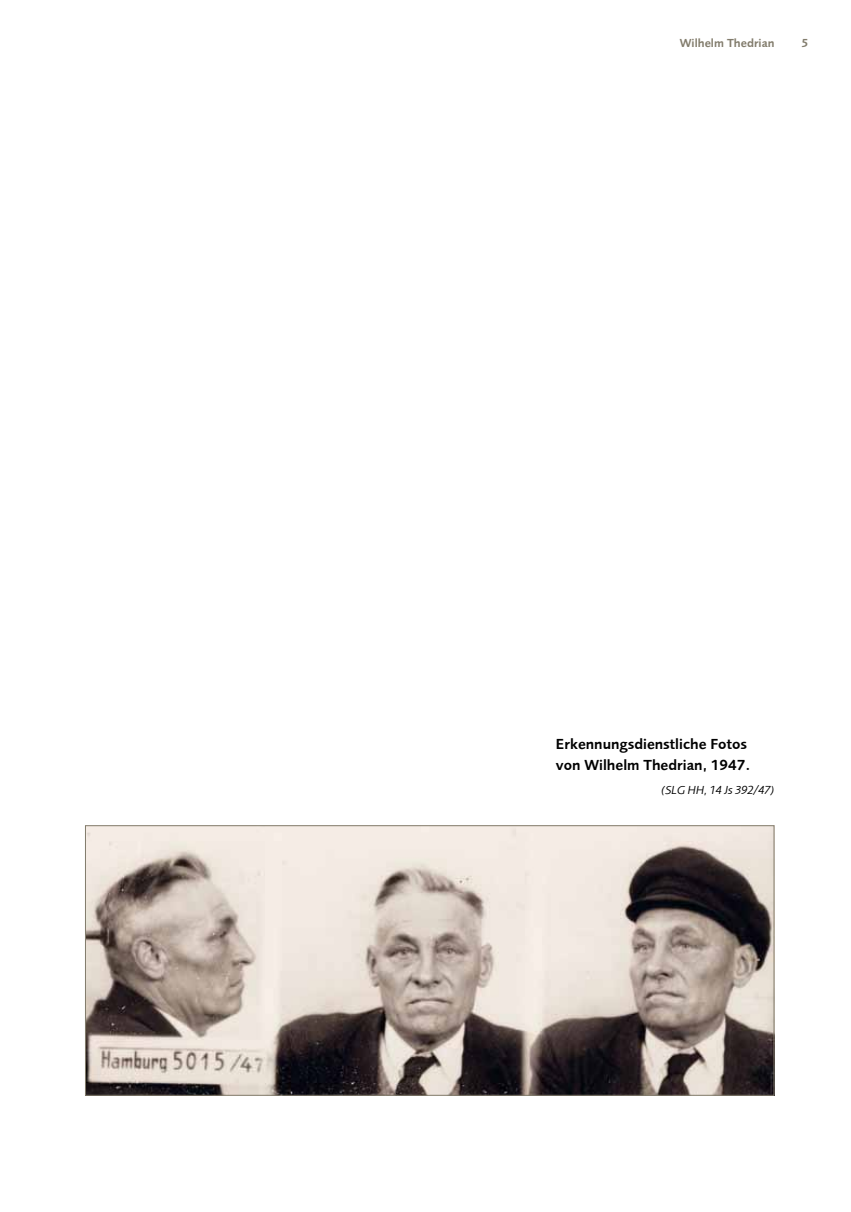
<style>
.page{position:relative;width:851px;height:1212px;background:#fff}
.page>*{position:absolute;margin:0;border:0;box-sizing:border-box;transform-origin:0 0}
.t1{font:15px/21px "Foundry Sans Demi";color:#000}
.t2{font:italic 12px "Foundry Sans";color:#000}
.t3{font:12px "Foundry Sans Demi";color:#827c6c}
</style>
<div class="page">
<img style="left:87px;top:827px;width:685px;height:267px">
<div style="left:85px;top:825px;width:689px;height:271px;border:1px solid #827c6c"></div>
<p class="t3" style="left:679px;top:36px;width:96px">Wilhelm Thedrian</p>
<p class="t3" style="left:801px;top:36px;width:8px">5</p>
<p class="t1" style="left:556px;top:734px;width:196px">Erkennungsdienstliche Fotos von Wilhelm Thedrian, 1947.</p>
<p class="t2" style="left:661px;top:783px;width:114px">(SLG HH, 14 Js 392/47)</p>
</div>
